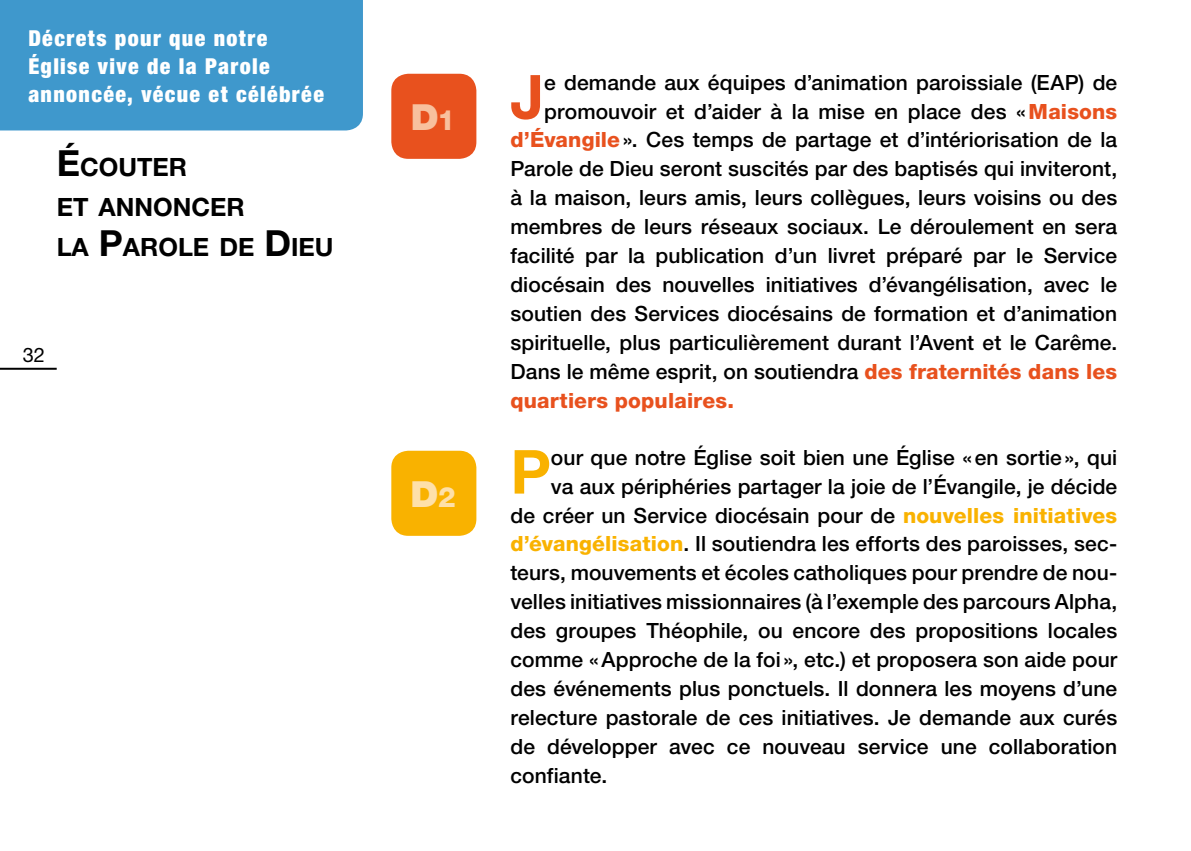
<style>
.page{position:relative;width:1191px;height:851px;background:#fff}
.page>*{position:absolute;margin:0;border:0;box-sizing:border-box;transform-origin:0 0}
.t1{font:700 60.8px "Helvetica Neue LT";color:#e8511e}
.t2{font:700 60.8px "Helvetica Neue LT";color:#f9b200}
.t3{font:900 36px "Helvetica Neue LT";color:#f8c09e}
.t4{font:900 36px "Helvetica Neue LT";color:#fee0a9}
.t5{font:700 25.2px/40px "Helvetica Neue LT";color:#000}
.t6{font:900 condensed 22px/28px "Helvetica Neue LT";letter-spacing:.065em;color:#fff}
.t7{font:500 21px "Helvetica Neue LT";letter-spacing:.005em;color:#000}
.t8{font:800 21px "Helvetica Neue LT";letter-spacing:.005em;color:#e8511e}
.t9{font:20px "Helvetica Neue LT";color:#000}
.s1{font-size:36px}
.s2{font-weight:800;font-size:28px}
.s3{font-weight:800;color:#e8511e}
.s4{font-weight:800;color:#f9b200}
</style>
<div class="page">
<div style="left:391px;top:74px;width:85px;height:85px;background:#e8511e;border-radius:17px"></div>
<div style="left:391px;top:450px;width:85px;height:85px;background:#f9b200;border-radius:17px"></div>
<div style="left:0;top:0;width:363px;height:130px;background:#3f98cc"></div>
<hr style="left:0;top:368px;width:57px;height:2px;background:#000">
<p class="t6" style="left:28px;top:24px;width:297px">Décrets pour que notre<br>Église vive de la Parole annoncée, vécue et célébrée</p>
<p class="t5" style="left:57px;top:146px;width:278px"><span class="s1">É</span>COUTER<br>ET ANNONCER<br>LA <span class="s1">P</span>AROLE DE <span class="s1">D</span>IEU</p>
<p class="t9" style="left:23px;top:343px;width:24px">32</p>
<p class="t3" style="left:411px;top:96px;width:46px">D<span class="s2">1</span></p>
<p class="t4" style="left:410px;top:472px;width:47px">D<span class="s2">2</span></p>
<p class="t1" style="left:510px;top:59px;width:35px">J</p>
<p class="t7" style="left:544px;top:70px;width:574px">e demande aux équipes d’animation paroissiale (EAP) de</p>
<p class="t7" style="left:544px;top:98px;width:574px">promouvoir et d’aider à la mise en place des «<span class="s3">Maisons</span></p>
<p class="t7" style="left:510px;top:127px;width:608px"><span class="s3">d’Évangile</span>». Ces temps de partage et d’intériorisation de la</p>
<p class="t7" style="left:510px;top:156px;width:608px">Parole de Dieu seront suscités par des baptisés qui inviteront,</p>
<p class="t7" style="left:510px;top:185px;width:608px">à la maison, leurs amis, leurs collègues, leurs voisins ou des</p>
<p class="t7" style="left:510px;top:214px;width:608px">membres de leurs réseaux sociaux. Le déroulement en sera</p>
<p class="t7" style="left:510px;top:243px;width:608px">facilité par la publication d’un livret préparé par le Service</p>
<p class="t7" style="left:510px;top:272px;width:608px">diocésain des nouvelles initiatives d’évangélisation, avec le</p>
<p class="t7" style="left:510px;top:301px;width:608px">soutien des Services diocésains de formation et d’animation</p>
<p class="t7" style="left:510px;top:330px;width:608px">spirituelle, plus particulièrement durant l’Avent et le Carême.</p>
<p class="t7" style="left:510px;top:359px;width:608px">Dans le même esprit, on soutiendra <span class="s3">des fraternités dans les</span></p>
<p class="t8" style="left:510px;top:388px;width:225px">quartiers populaires.</p>
<p class="t2" style="left:510px;top:434px;width:42px">P</p>
<p class="t7" style="left:551px;top:445px;width:568px">our que notre Église soit bien une Église «en sortie», qui</p>
<p class="t7" style="left:551px;top:473px;width:568px">va aux périphéries partager la joie de l’Évangile, je décide</p>
<p class="t7" style="left:510px;top:502px;width:608px">de créer un Service diocésain pour de <span class="s4">nouvelles initiatives</span></p>
<p class="t7" style="left:510px;top:531px;width:608px"><span class="s4">d’évangélisation</span>. Il soutiendra les efforts des paroisses, sec-</p>
<p class="t7" style="left:510px;top:560px;width:608px">teurs, mouvements et écoles catholiques pour prendre de nou-</p>
<p class="t7" style="left:510px;top:589px;width:608px">velles initiatives missionnaires (à l’exemple des parcours Alpha,</p>
<p class="t7" style="left:510px;top:618px;width:608px">des groupes Théophile, ou encore des propositions locales</p>
<p class="t7" style="left:510px;top:647px;width:608px">comme «Approche de la foi », etc.) et proposera son aide pour</p>
<p class="t7" style="left:510px;top:676px;width:608px">des événements plus ponctuels. Il donnera les moyens d’une</p>
<p class="t7" style="left:510px;top:705px;width:608px">relecture pastorale de ces initiatives. Je demande aux curés</p>
<p class="t7" style="left:510px;top:733px;width:608px">de développer avec ce nouveau service une collaboration</p>
<p class="t7" style="left:510px;top:762px;width:98px">confiante.</p>
</div>
